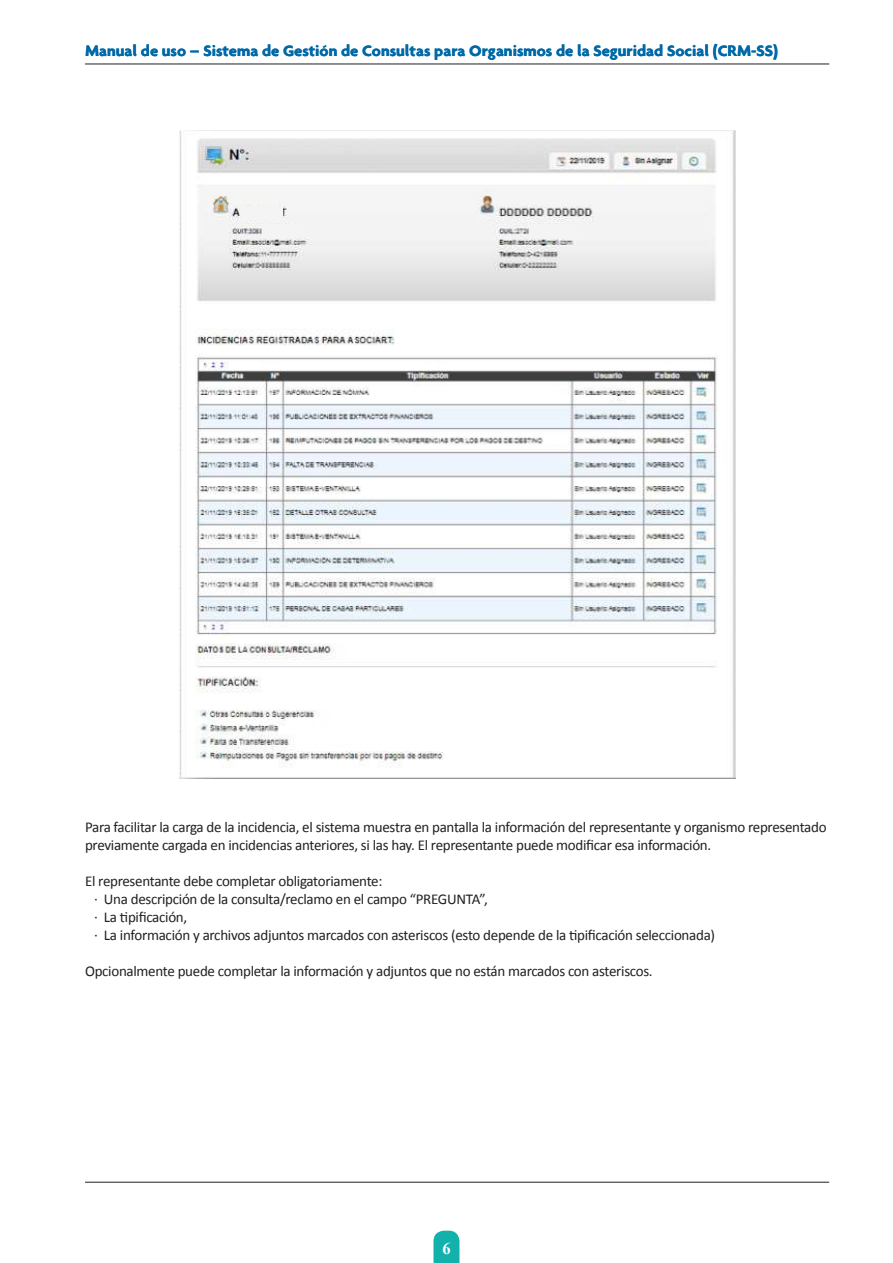
<style>
.page{position:relative;width:893px;height:1263px;background:#fff}
.page>*{position:absolute;margin:0;border:0;box-sizing:border-box;transform-origin:0 0}
.t1{font:700 16.5px "Agenda";color:#006aa8}
.t2{font:700 16.5px "Times New Roman";color:#fff}
.t3{font:15px/18px "Calibri";letter-spacing:-.02em;color:#231f20}
</style>
<div class="page">
<hr style="left:85px;top:1182px;width:744px;height:1px;background:#231f20">
<hr style="left:85px;top:64px;width:744px;height:1px;background:#231f20">
<svg style="left:433px;top:1231px;width:26px;height:32px"></svg>
<img style="left:180px;top:130px;width:556px;height:648px">
<div style="left:261px;top:225px;width:43px;height:13px;background:#f4f4f4"></div>
<div style="left:240px;top:206px;width:43px;height:14px;background:#f4f4f4"></div>
<div style="left:529px;top:225px;width:42px;height:13px;background:#f4f4f4"></div>
<p class="t1" style="left:85px;top:40px;width:694px">Manual de uso – Sistema de Gestión de Consultas para Organismos de la Seguridad Social (CRM-SS)</p>
<p class="t3" style="left:85px;top:817px;width:743px">Para facilitar la carga de la incidencia, el sistema muestra en pantalla la información del representante y organismo representado previamente cargada en incidencias anteriores, si las hay. El representante puede modificar esa información.</p>
<p class="t3" style="left:94px;top:871px;width:622px;text-indent:-9px">El representante debe completar obligatoriamente:<br>· Una descripción de la consulta/reclamo en el campo “PREGUNTA”,<br>· La tipificación,<br>· La información y archivos adjuntos marcados con asteriscos (esto depende de la tipificación seleccionada)</p>
<p class="t3" style="left:85px;top:961px;width:569px">Opcionalmente puede completar la información y adjuntos que no están marcados con asteriscos.</p>
<p class="t2" style="left:442px;top:1236px;width:10px">6</p>
</div>
